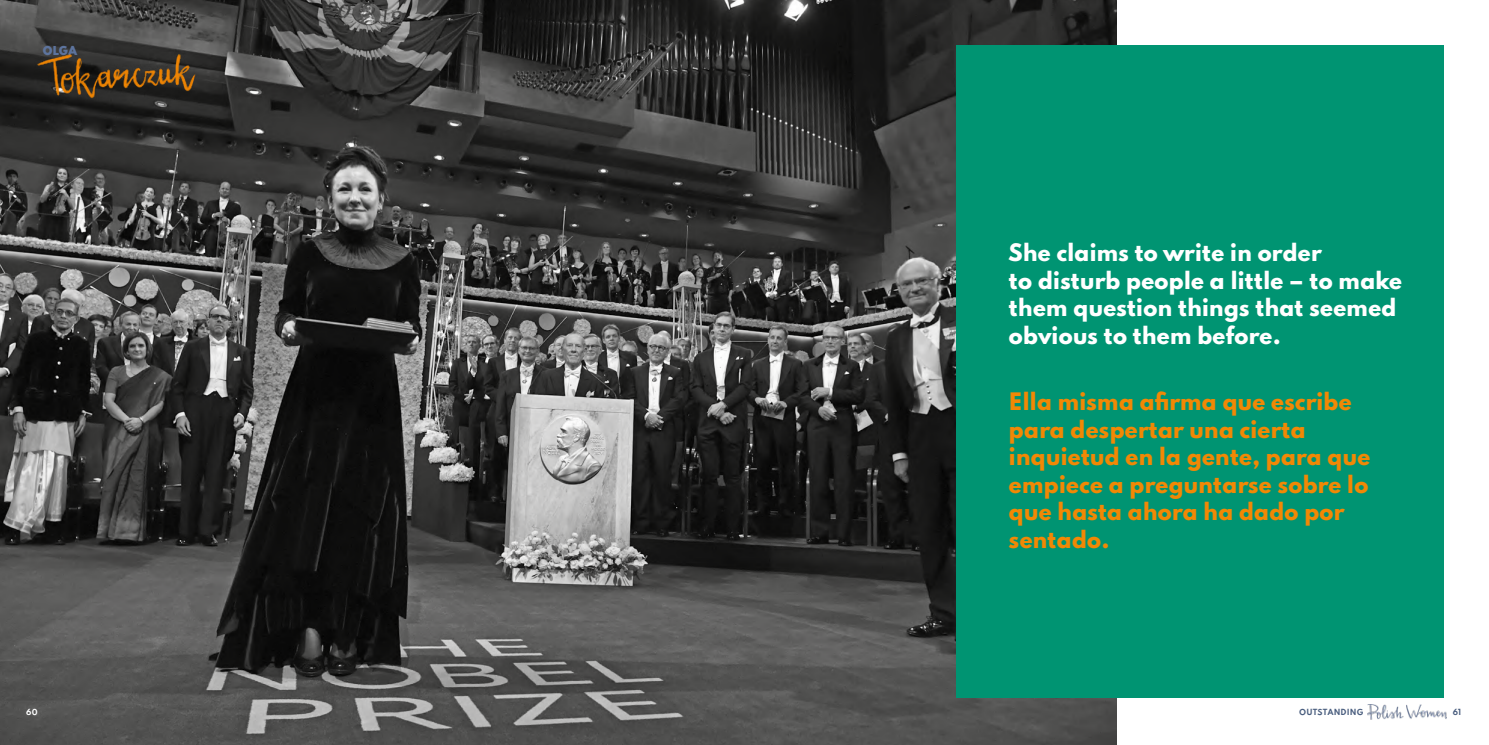
<style>
.page{position:relative;width:1489px;height:745px;background:#fff}
.page>*{position:absolute;margin:0;border:0;box-sizing:border-box;transform-origin:0 0}
.t1{font:800 21.25px/27.5px "Spartan";letter-spacing:-.015em;color:#f18805}
.t2{font:800 21.25px/27.5px "Spartan";letter-spacing:-.015em;color:#fff}
.t3{font:900 10.88px "Spartan";color:#5d749e}
.t4{font:700 7.5px "Spartan";letter-spacing:.02em;color:#495d7e}
.t5{font:700 7.5px "Spartan";color:#fff}
</style>
<div class="page">
<img style="left:0;top:0;width:1116px;height:744px">
<div style="left:956px;top:45px;width:487px;height:652px;background:#009472"></div>
<img style="left:34px;top:51px;width:168px;height:61px">
<img style="left:1367px;top:704px;width:79px;height:15px">
<p class="t3" style="left:43px;top:42px;width:36px">OLGA</p>
<p class="t2" style="left:1008px;top:238px;width:395px">She claims to write in order<br>to disturb people a little – to make them question things that seemed obvious to them before.</p>
<p class="t1" style="left:1008px;top:387px;width:363px">Ella misma afirma que escribe para despertar una cierta inquietud en la gente, para que empiece a preguntarse sobre lo que hasta ahora ha dado por sentado.</p>
<p class="t5" style="left:26px;top:706px;width:13px">60</p>
<p class="t4" style="left:1299px;top:706px;width:66px">OUTSTANDING</p>
<p class="t4" style="left:1452px;top:706px;width:10px">61</p>
</div>
